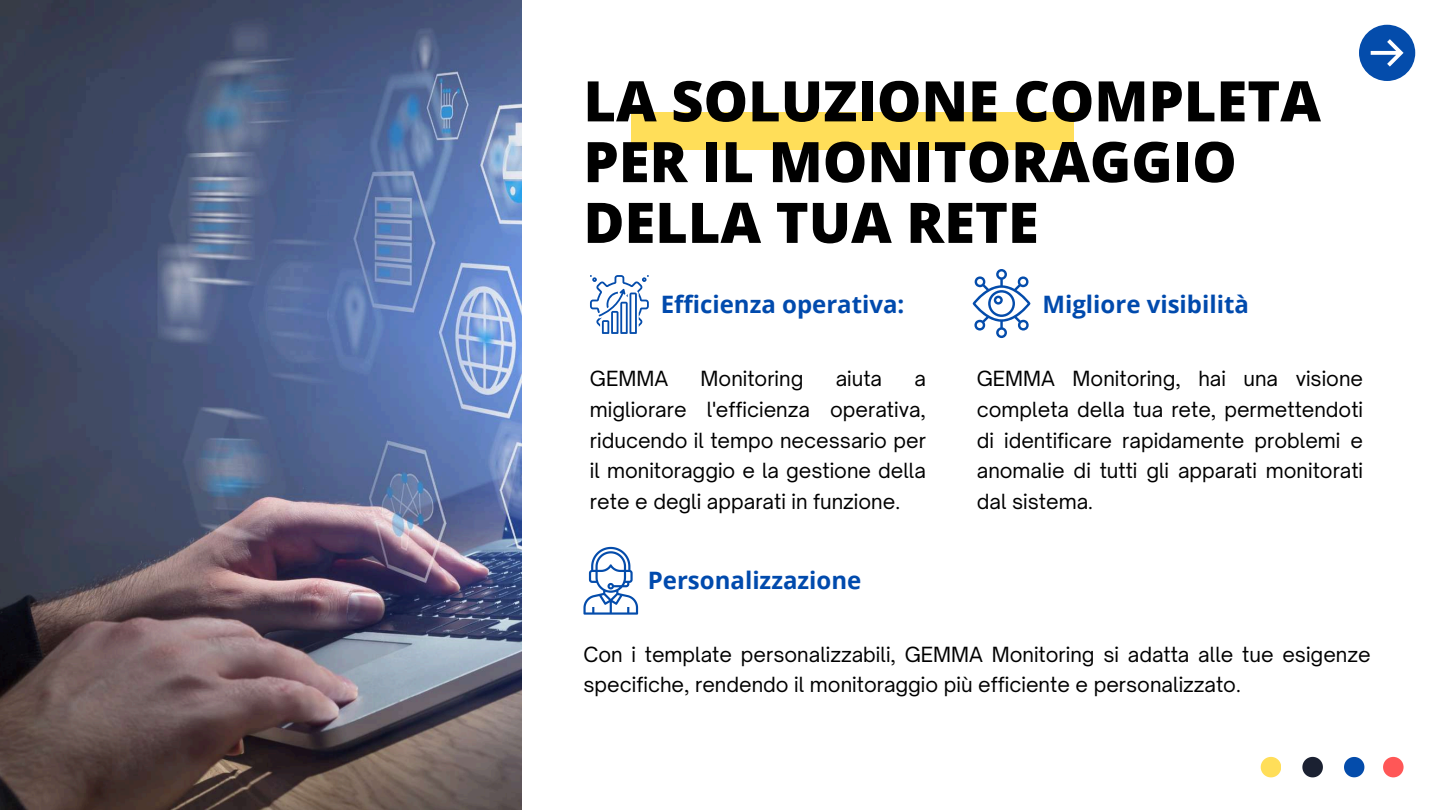
<style>
.page{position:relative;width:1440px;height:810px;background:#fff}
.page>*{position:absolute;margin:0;border:0;box-sizing:border-box;transform-origin:0 0}
.t1{font:800 56px/60.8px "Open Sans";color:#000}
.t2{font:700 24px "Open Sans";color:#004aad}
.t3{font:20px/30.8px "Open Sauce One";color:#000;text-align:justify}
</style>
<div class="page">
<img style="left:0;top:0;width:521px;height:810px">
<div style="left:1359px;top:25px;width:56px;height:56px;background:#044cab;border-radius:50%"></div>
<div style="left:632px;top:112px;width:442px;height:38px;background:#ffde59"></div>
<svg style="left:1371px;top:39px;width:33px;height:28px"></svg>
<div style="left:1383px;top:757px;width:20px;height:20px;background:#ff5757;border-radius:50%"></div>
<svg style="left:1302px;top:757px;width:21px;height:20px"></svg>
<svg style="left:1344px;top:757px;width:20px;height:20px"></svg>
<svg style="left:1261px;top:757px;width:20px;height:20px"></svg>
<svg style="left:590px;top:275px;width:58px;height:59px"></svg>
<svg style="left:973px;top:269px;width:57px;height:69px"></svg>
<svg style="left:583px;top:547px;width:55px;height:67px"></svg>
<h1 class="t1" style="left:583px;top:69px;width:739px">LA SOLUZIONE COMPLETA<br>PER IL MONITORAGGIO<br>DELLA TUA RETE</h1>
<p class="t2" style="left:661px;top:287px;width:245px">Efficienza operativa:</p>
<p class="t2" style="left:1043px;top:287px;width:208px">Migliore visibilità</p>
<p class="t3" style="left:590px;top:363px;width:80px">GEMMA</p>
<p class="t3" style="left:701px;top:363px;width:104px">Monitoring</p>
<p class="t3" style="left:836px;top:363px;width:48px">aiuta</p>
<p class="t3" style="left:590px;top:363px;width:338px;text-indent:325px">a migliorare l'efficienza operativa, riducendo il tempo necessario per il monitoraggio e la gestione della rete e degli apparati in funzione.</p>
<p class="t2" style="left:648px;top:563px;width:215px">Personalizzazione</p>
<p class="t3" style="left:977px;top:363px;width:388px">GEMMA Monitoring, hai una visione completa della tua rete, permettendoti di identificare rapidamente problemi e anomalie di tutti gli apparati monitorati dal sistema.</p>
<p class="t3" style="left:583px;top:639px;width:789px">Con i template personalizzabili, GEMMA Monitoring si adatta alle tue esigenze specifiche, rendendo il monitoraggio più efficiente e personalizzato.</p>
</div>
